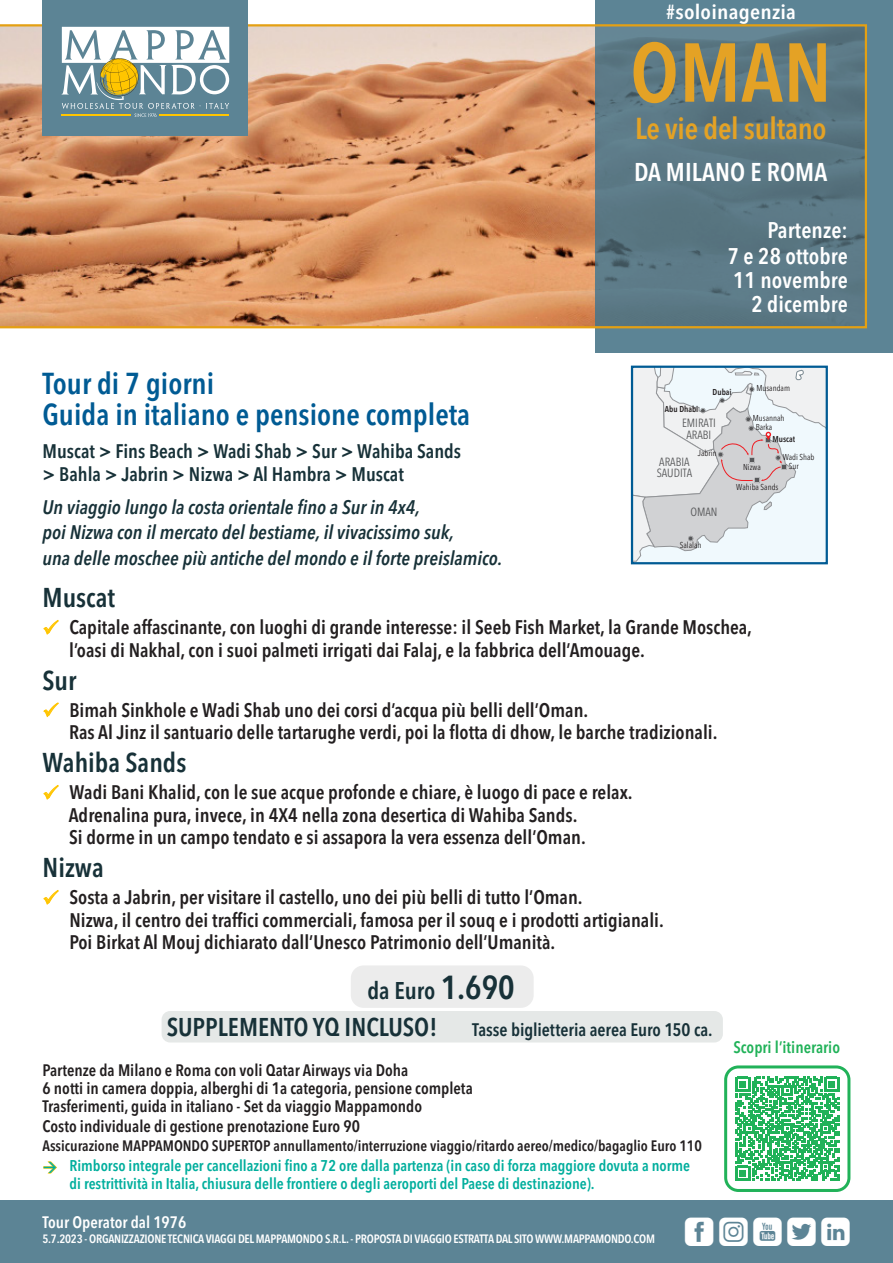
<style>
.page{position:relative;width:893px;height:1263px;background:#fff}
.page>*{position:absolute;margin:0;border:0;box-sizing:border-box;transform-origin:0 0}
.t1{font:600 condensed 82.5px "Avenir Next LT Pro";color:#e4a225}
.t2{font:36px "Mappamondoutil";letter-spacing:.125em;color:#fff}
.t3{font:600 condensed 30px "Avenir Next LT Pro";color:#005b94}
.t4{font:600 condensed 30px "Avenir Next LT Pro";letter-spacing:-.01em;color:#e4a225}
.t5{font:600 condensed 27px "Avenir Next LT Pro";color:#173138}
.t6{font:600 condensed 25.5px "Avenir Next LT Pro";color:#173138}
.t7{font:600 condensed 25.5px "Avenir Next LT Pro";letter-spacing:.005em;color:#fff}
.t8{font:600 condensed 24px "Avenir Next LT Pro";color:#173138}
.t9{font:600 condensed 22.5px "Avenir Next LT Pro";letter-spacing:.005em;color:#fff}
.t10{font:600 condensed 20.25px "Avenir Next LT Pro";letter-spacing:.01em;color:#fff;scale:1.11 1}
.t11{font:600 condensed 19.5px/22.5px "Avenir Next LT Pro";color:#231f20}
.t12{font:italic 600 condensed 19.5px "Avenir Next LT Pro";color:#173138}
.t13{font:600 condensed 19.5px "Avenir Next LT Pro";color:#173138}
.t14{font:600 condensed 18px "Avenir Next LT Pro";letter-spacing:-.005em;color:#173138}
.t15{font:600 condensed 16.5px/18px "Avenir Next LT Pro";color:#231f20}
.t16{font:600 condensed 16.5px "Avenir Next LT Pro";color:#fff}
.t17{font:600 condensed 16.5px "Avenir Next LT Pro";color:#21b259}
.t18{font:600 condensed 15.45px/18px "Avenir Next LT Pro";color:#00ae9d}
.t19{font:600 condensed 15px "Avenir Next LT Pro";color:#231f20}
.t20{font:600 condensed 12px "Avenir Next LT Pro";letter-spacing:-.02em;color:#fff}
.t21{font:11.85px/11.9px "Avenir Next Condensed";color:#57585a}
.t22{font:8.55px "Avenir Next Condensed";color:#231f20}
.t23{font:600 8.55px "Avenir Next Condensed";color:#231f20}
.s1{font-size:33px}
</style>
<div class="page">
<div style="left:0;top:1200px;width:893px;height:63px;background:#5c8495"></div>
<div style="left:162px;top:1011px;width:561px;height:31px;background:#e5e8e7;border-radius:9px"></div>
<div style="left:351px;top:965px;width:183px;height:43px;background:#ececec;border-radius:13px"></div>
<div style="left:595px;top:0;width:298px;height:353px;background:#5c8495"></div>
<svg style="left:634px;top:369px;width:191px;height:192px"></svg>
<div style="left:631px;top:366px;width:197px;height:198px;border:2px solid #005b94"></div>
<div style="left:724px;top:1065px;width:126px;height:127px;border:3px solid #21b259;border-radius:13px"></div>
<svg style="left:0;top:24px;width:867px;height:304px"></svg>
<div style="left:42px;top:0;width:206px;height:136px;background:#5c8495"></div>
<svg style="left:62px;top:27px;width:167px;height:90px"></svg>
<svg style="left:735px;top:1077px;width:104px;height:103px"></svg>
<p class="t10" style="left:666px;top:0;width:118px">#soloinagenzia</p>
<p class="t1" style="left:630px;top:23px;width:203px">OMAN</p>
<p class="t4" style="left:635px;top:110px;width:193px">Le vie del sultano</p>
<p class="t7" style="left:634px;top:156px;width:195px">DA MILANO E ROMA</p>
<p class="t3" style="left:43px;top:365px;width:173px">Tour di 7 giorni</p>
<p class="t3" style="left:43px;top:396px;width:429px">Guida in italiano e pensione completa</p>
<p class="t13" style="left:43px;top:439px;width:420px">Muscat &gt; Fins Beach &gt; Wadi Shab &gt; Sur &gt; Wahiba Sands</p>
<p class="t13" style="left:43px;top:462px;width:363px">&gt; Bahla &gt; Jabrin &gt; Nizwa &gt; Al Hambra &gt; Muscat</p>
<p class="t12" style="left:43px;top:495px;width:379px">Un viaggio lungo la costa orientale fino a Sur in 4x4,</p>
<p class="t12" style="left:43px;top:521px;width:413px">poi Nizwa con il mercato del bestiame, il vivacissimo suk,</p>
<p class="t12" style="left:43px;top:546px;width:461px">una delle moschee più antiche del mondo e il forte preislamico.</p>
<p class="t9" style="left:767px;top:216px;width:82px">Partenze:</p>
<p class="t9" style="left:728px;top:242px;width:122px">7 e 28 ottobre</p>
<p class="t9" style="left:733px;top:266px;width:116px">11 novembre</p>
<p class="t9" style="left:751px;top:290px;width:98px">2 dicembre</p>
<p class="t23" style="left:713px;top:385px;width:21px">Dubai</p>
<p class="t22" style="left:756px;top:381px;width:35px">Musandam</p>
<p class="t23" style="left:665px;top:402px;width:35px">Abu Dhabi</p>
<p class="t21" style="left:682px;top:417px;width:35px;text-align:center">EMIRATI<br>ARABI</p>
<p class="t22" style="left:753px;top:411px;width:33px">Musannah</p>
<p class="t22" style="left:756px;top:420px;width:18px">Barka</p>
<p class="t23" style="left:772px;top:431px;width:24px">Muscat</p>
<p class="t22" style="left:698px;top:446px;width:20px">Jabrin</p>
<p class="t21" style="left:657px;top:455px;width:37px">ARABIA<br>SAUDITA</p>
<p class="t22" style="left:743px;top:459px;width:19px">Nizwa</p>
<p class="t22" style="left:783px;top:449px;width:33px">Wadi Shab</p>
<p class="t22" style="left:789px;top:458px;width:11px">Sur</p>
<p class="t21" style="left:690px;top:506px;width:29px">OMAN</p>
<p class="t22" style="left:680px;top:538px;width:23px">Salalah</p>
<p class="t22" style="left:736px;top:480px;width:44px">Wahiba Sands</p>
<p class="t5" style="left:43px;top:581px;width:74px">Muscat</p>
<p class="t11" style="left:70px;top:616px;width:684px">Capitale affascinante, con luoghi di grande interesse: il Seeb Fish Market, la Grande Moschea,</p>
<p class="t11" style="left:69px;top:638px;width:577px">l’oasi di Nakhal, con i suoi palmeti irrigati dai Falaj, e la fabbrica dell’Amouage.</p>
<p class="t5" style="left:43px;top:664px;width:36px">Sur</p>
<p class="t11" style="left:70px;top:698px;width:520px">Bimah Sinkhole e Wadi Shab uno dei corsi d’acqua più belli dell’Oman.</p>
<p class="t11" style="left:69px;top:721px;width:650px">Ras Al Jinz il santuario delle tartarughe verdi, poi la flotta di dhow, le barche tradizionali.</p>
<p class="t5" style="left:43px;top:746px;width:145px">Wahiba Sands</p>
<p class="t11" style="left:70px;top:781px;width:565px">Wadi Bani Khalid, con le sue acque profonde e chiare, è luogo di pace e relax.</p>
<p class="t11" style="left:69px;top:803px;width:510px">Adrenalina pura, invece, in 4X4 nella zona desertica di Wahiba Sands.</p>
<p class="t11" style="left:69px;top:826px;width:518px">Si dorme in un campo tendato e si assapora la vera essenza dell’Oman.</p>
<p class="t5" style="left:43px;top:851px;width:63px">Nizwa</p>
<p class="t11" style="left:70px;top:886px;width:596px">Sosta a Jabrin, per visitare il castello, uno dei più belli di tutto l’Oman.<br>Nizwa, il centro dei traffici commerciali, famosa per il souq e i prodotti artigianali.<br>Poi Birkat Al Mouj dichiarato dall’Unesco Patrimonio dell’Umanità.</p>
<p class="t8" style="left:367px;top:976px;width:149px">da Euro <span class="s1">1.690</span></p>
<p class="t6" style="left:167px;top:1011px;width:272px">SUPPLEMENTO YQ INCLUSO!</p>
<p class="t14" style="left:472px;top:1019px;width:242px">Tasse biglietteria aerea Euro 150 ca.</p>
<p class="t15" style="left:43px;top:1061px;width:432px">Partenze da Milano e Roma con voli Qatar Airways via Doha<br>6 notti in camera doppia, alberghi di 1a categoria, pensione completa</p>
<p class="t15" style="left:43px;top:1097px;width:381px">Trasferimenti, guida in italiano - Set da viaggio Mappamondo</p>
<p class="t15" style="left:43px;top:1117px;width:319px">Costo individuale di gestione prenotazione Euro 90</p>
<p class="t19" style="left:43px;top:1137px;width:661px">Assicurazione MAPPAMONDO SUPERTOP annullamento/interruzione viaggio/ritardo aereo/medico/bagaglio Euro 110</p>
<p class="t18" style="left:70px;top:1156px;width:622px">Rimborso integrale per cancellazioni fino a 72 ore dalla partenza (in caso di forza maggiore dovuta a norme di restrittività in Italia, chiusura delle frontiere o degli aeroporti del Paese di destinazione).</p>
<p class="t17" style="left:733px;top:1038px;width:108px">Scopri l’itinerario</p>
<p class="t16" style="left:43px;top:1212px;width:145px">Tour Operator dal 1976</p>
<p class="t20" style="left:43px;top:1231px;width:614px">5.7.2023 - ORGANIZZAZIONE TECNICA VIAGGI DEL MAPPAMONDO S.R.L. - PROPOSTA DI VIAGGIO ESTRATTA DAL SITO WWW.MAPPAMONDO.COM</p>
<p class="t2" style="left:685px;top:1212px;width:167px">fiytl</p>
</div>
